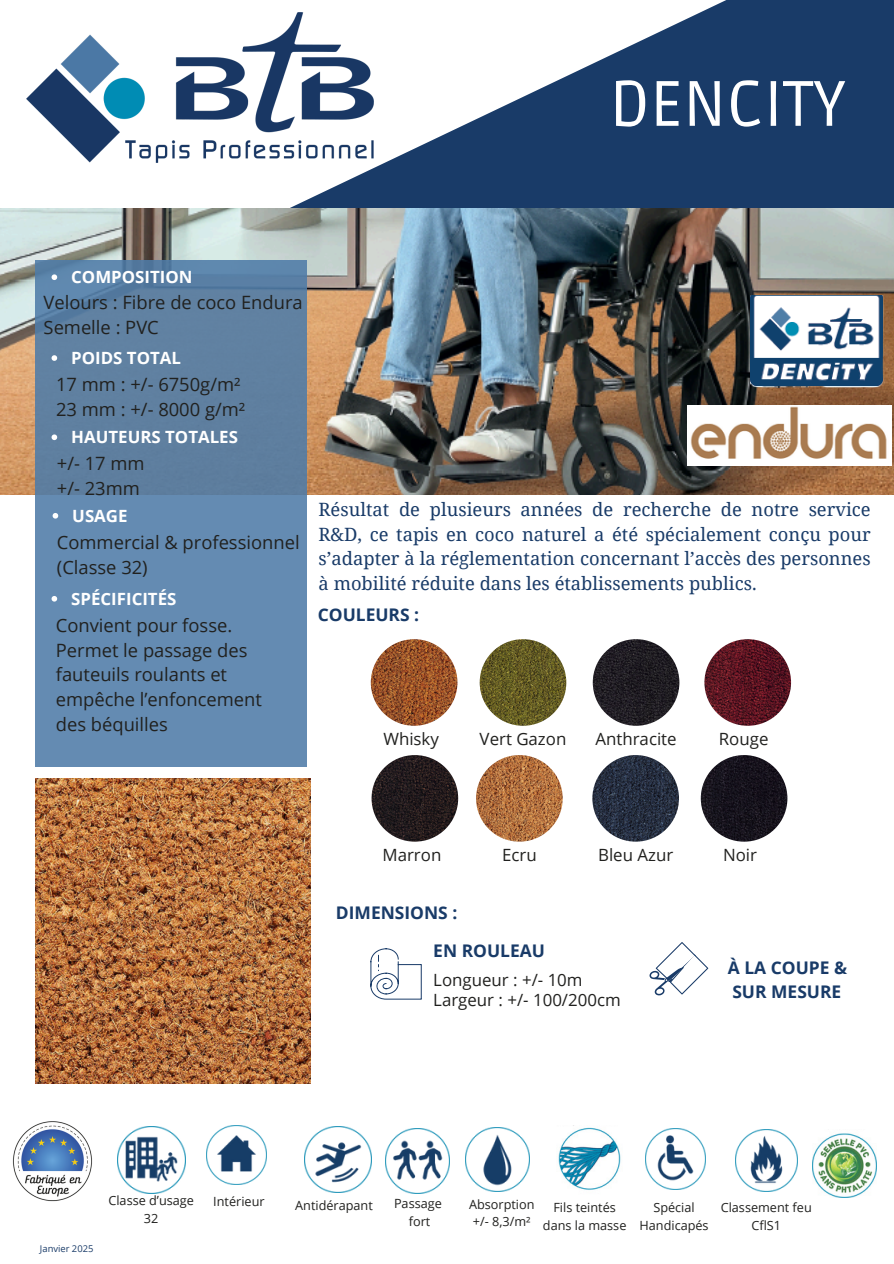
<style>
.page{position:relative;width:894px;height:1264px;background:#fff}
.page>*{position:absolute;margin:0;border:0;box-sizing:border-box;transform-origin:0 0}
.t1{font:64.2px "Ruda";color:#fff}
.t2{font:18.3px/24.8px "Open Sans";color:#21211f}
.t3{font:18.3px/24.8px "Noto Serif";color:#193b68;text-align:justify}
.t4{font:700 17.4px/24.3px "Open Sans";color:#193b68}
.t5{font:16.8px "Open Sans";color:#21211f}
.t6{font:700 16.8px "Open Sans";color:#fff}
.t7{font:12.6px/17.7px "Open Sans";color:#21211f;text-align:center}
.t8{font:9.3px "Open Sans";color:#193b68}
</style>
<div class="page">
<img style="left:26px;top:34px;width:251px;height:129px">
<svg style="left:277px;top:0;width:616px;height:208px;fill:#193b68"></svg>
<img style="left:0;top:208px;width:893px;height:286px">
<div style="left:36px;top:261px;width:271px;height:505px;background:linear-gradient(to right,#6186ab,#6186aa)"></div>
<img style="left:207px;top:1125px;width:59px;height:59px">
<img style="left:370px;top:639px;width:87px;height:86px;border-radius:50%">
<img style="left:479px;top:639px;width:87px;height:86px;border-radius:50%">
<img style="left:12px;top:1121px;width:81px;height:81px">
<img style="left:465px;top:1127px;width:64px;height:64px">
<img style="left:704px;top:639px;width:86px;height:86px;border-radius:50%">
<img style="left:371px;top:755px;width:87px;height:86px;border-radius:50%">
<img style="left:476px;top:755px;width:86px;height:86px;border-radius:50%">
<img style="left:592px;top:755px;width:86px;height:86px;border-radius:50%">
<img style="left:700px;top:755px;width:87px;height:86px;border-radius:50%">
<img style="left:592px;top:639px;width:87px;height:86px;border-radius:50%">
<svg style="left:370px;top:948px;width:51px;height:51px"></svg>
<svg style="left:649px;top:942px;width:60px;height:53px"></svg>
<img style="left:558px;top:1125px;width:63px;height:65px">
<img style="left:385px;top:1128px;width:65px;height:64px">
<img style="left:305px;top:1126px;width:66px;height:66px">
<img style="left:118px;top:1126px;width:67px;height:67px">
<img style="left:687px;top:405px;width:204px;height:60px">
<img style="left:750px;top:295px;width:135px;height:92px">
<svg style="left:52px;top:274px;width:5px;height:6px"></svg>
<svg style="left:52px;top:355px;width:5px;height:6px"></svg>
<svg style="left:52px;top:434px;width:5px;height:6px"></svg>
<svg style="left:53px;top:513px;width:5px;height:5px"></svg>
<svg style="left:52px;top:596px;width:5px;height:5px"></svg>
<img style="left:645px;top:1128px;width:60px;height:61px">
<img style="left:735px;top:1129px;width:61px;height:61px">
<img style="left:36px;top:778px;width:274px;height:305px">
<img style="left:812px;top:1133px;width:64px;height:64px">
<p class="t1" style="left:609px;top:67px;width:238px">DENCITY</p>
<p class="t6" style="left:71px;top:265px;width:123px">COMPOSITION</p>
<p class="t2" style="left:44px;top:289px;width:260px">Velours : Fibre de coco Endura</p>
<p class="t2" style="left:44px;top:314px;width:117px">Semelle : PVC</p>
<h3 class="t6" style="left:71px;top:346px;width:111px">POIDS TOTAL</h3>
<p class="t2" style="left:56px;top:371px;width:186px">17 mm : +/- 6750g/m²</p>
<p class="t2" style="left:56px;top:396px;width:191px">23 mm : +/- 8000 g/m²</p>
<p class="t6" style="left:71px;top:425px;width:168px">HAUTEURS TOTALES</p>
<h3 class="t2" style="left:57px;top:451px;width:89px">+/- 17 mm</h3>
<p class="t2" style="left:57px;top:475px;width:84px">+/- 23mm</p>
<p class="t6" style="left:72px;top:504px;width:57px">USAGE</p>
<p class="t2" style="left:57px;top:529px;width:244px">Commercial &amp; professionnel</p>
<p class="t2" style="left:57px;top:554px;width:92px">(Classe 32)</p>
<p class="t6" style="left:71px;top:587px;width:107px">SPÉCIFICITÉS</p>
<p class="t2" style="left:56px;top:612px;width:207px">Convient pour fosse.<br>Permet le passage des fauteuils roulants et empêche l’enfoncement des béquilles</p>
<p class="t3" style="left:318px;top:496px;width:553px">Résultat de plusieurs années de recherche de notre service R&amp;D, ce tapis en coco naturel a été spécialement conçu pour s’adapter à la réglementation concernant l’accès des personnes à mobilité réduite dans les établissements publics.</p>
<p class="t4" style="left:318px;top:602px;width:103px">COULEURS :</p>
<h2 class="t5" style="left:383px;top:727px;width:57px">Whisky</h2>
<p class="t5" style="left:479px;top:727px;width:88px">Vert Gazon</p>
<h2 class="t5" style="left:595px;top:727px;width:83px">Anthracite</h2>
<p class="t5" style="left:718px;top:727px;width:51px">Rouge</p>
<p class="t5" style="left:382px;top:843px;width:60px">Marron</p>
<p class="t5" style="left:502px;top:843px;width:36px">Ecru</p>
<p class="t5" style="left:598px;top:843px;width:77px">Bleu Azur</p>
<p class="t5" style="left:722px;top:843px;width:36px">Noir</p>
<p class="t4" style="left:336px;top:900px;width:123px">DIMENSIONS :</p>
<h2 class="t4" style="left:433px;top:938px;width:113px">EN ROULEAU</h2>
<p class="t5" style="left:433px;top:967px;width:151px">Longueur : +/- 10m</p>
<p class="t5" style="left:433px;top:988px;width:189px">Largeur : +/- 100/200cm</p>
<h2 class="t4" style="left:727px;top:954px;width:121px">À LA COUPE &amp;<br>SUR MESURE</h2>
<h3 class="t8" style="left:40px;top:1241px;width:55px">Janvier 2025</h3>
<p class="t7" style="left:108px;top:1191px;width:87px">Classe d’usage<br>32</p>
<p class="t7" style="left:213px;top:1192px;width:53px">Intérieur</p>
<p class="t7" style="left:295px;top:1196px;width:79px">Antidérapant</p>
<p class="t7" style="left:394px;top:1194px;width:49px">Passage</p>
<p class="t7" style="left:408px;top:1212px;width:23px">fort</p>
<p class="t7" style="left:469px;top:1194px;width:67px">Absorption</p>
<p class="t7" style="left:473px;top:1212px;width:59px">+/- 8,3/m²</p>
<p class="t7" style="left:542px;top:1198px;width:85px">Fils teintés dans la masse</p>
<p class="t7" style="left:653px;top:1198px;width:43px">Spécial</p>
<p class="t7" style="left:639px;top:1215px;width:71px">Handicapés</p>
<p class="t7" style="left:720px;top:1198px;width:92px">Classement feu</p>
<p class="t7" style="left:751px;top:1215px;width:31px">CflS1</p>
</div>
